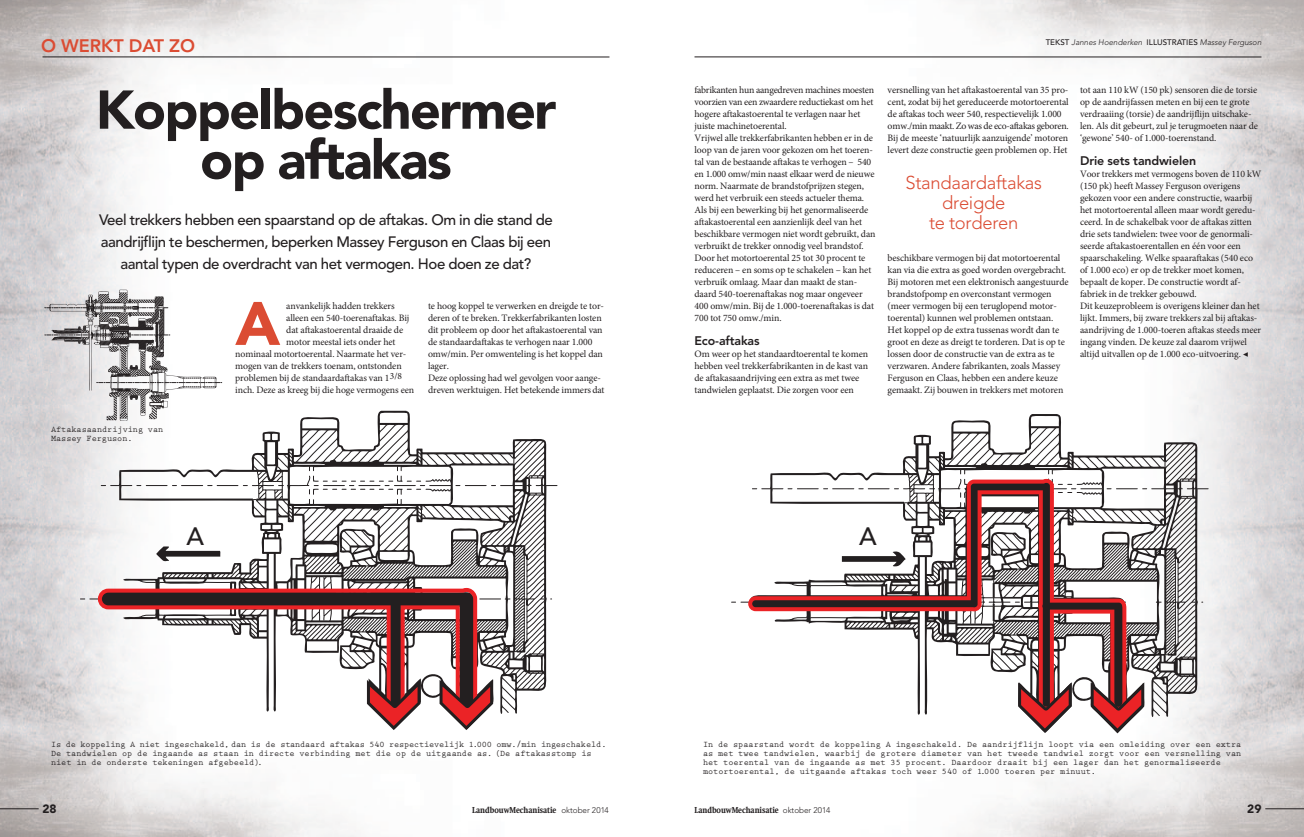
<style>
.page{position:relative;width:1304px;height:837px;background:#fff}
.page>*{position:absolute;margin:0;border:0;box-sizing:border-box;transform-origin:0 0}
.t1{font:900 60.6px "Avenir LT Std";color:#db4c33}
.t2{font:900 54px/50px "Avenir LT Std";letter-spacing:-.03em;color:#231f20;text-align:center}
.t3{font:500 25px "Avenir LT Std";color:#231f20}
.t4{font:300 18.4px/20px "Avenir LT Std";letter-spacing:-.015em;color:#db4c33;text-align:center}
.t5{font:800 18px "Avenir LT Std";letter-spacing:.12em;color:#db4c33}
.t6{font:500 15px/22px "Avenir LT Std";letter-spacing:-.03em;color:#231f20;text-align:center}
.t7{font:800 12.4px "Avenir LT Std";letter-spacing:-.01em;color:#231f20}
.t8{font:900 12px "Avenir LT Std";color:#231f20}
.t9{font:9.8px/12px "Minion Pro";letter-spacing:-.01em;color:#231f20}
.t10{font:700 8.6px/9px "Prestige Elite Std";letter-spacing:-.005em;color:#231f20}
.t11{font:800 8.4px "Swift";letter-spacing:-.005em;color:#231f20;scale:.83 1}
.t12{font:italic 300 8px "Avenir LT Std";color:#231f20}
.s1{font-weight:500;font-style:normal}
.s2{font-family:"Avenir LT Std";font-weight:300;font-size:8.2px}
</style>
<div class="page">
<img style="left:0;top:0;width:1304px;height:836px">
<svg style="left:45px;top:289px;width:512px;height:440px"></svg>
<svg style="left:750px;top:414px;width:448px;height:319px"></svg>
<svg style="left:732px;top:427px;width:476px;height:305px"></svg>
<hr style="left:43px;top:57px;width:566px;height:1px;background:#231f20">
<hr style="left:0;top:808px;width:39px;height:1px;background:#231f20">
<hr style="left:694px;top:57px;width:567px;height:1px;background:#231f20">
<hr style="left:1265px;top:808px;width:39px;height:1px;background:#231f20">
<h3 class="t5" style="left:41px;top:36px;width:156px">o werkt dat zo</h3>
<h2 class="t2" style="left:96px;top:85px;width:462px">Koppelbeschermer op aftakas</h2>
<h3 class="t6" style="left:99px;top:209px;width:455px">Veel trekkers hebben een spaarstand op de aftakas. Om in die stand de aandrijflijn te beschermen, beperken Massey Ferguson en Claas bij een aantal typen de overdracht van het vermogen. Hoe doen ze dat?</h3>
<p class="t10" style="left:51px;top:425px;width:114px">Aftakasaandrijving van<br>Massey Ferguson.</p>
<h1 class="t1" style="left:235px;top:287px;width:46px">A</h1>
<p class="t9" style="left:286px;top:300px;width:110px">anvankelijk hadden trekkers</p>
<p class="t9" style="left:286px;top:312px;width:125px">alleen een 540-toerenaftakas. Bij</p>
<p class="t9" style="left:286px;top:324px;width:118px">dat aftakastoerental draaide de</p>
<p class="t9" style="left:286px;top:336px;width:111px">motor meestal iets onder het</p>
<p class="t9" style="left:235px;top:347px;width:173px">nominaal motortoerental. Naarmate het ver-</p>
<p class="t9" style="left:235px;top:359px;width:168px">mogen van de trekkers toenam, ontstonden</p>
<p class="t9" style="left:235px;top:371px;width:168px">problemen bij de standaardaftakas van 1<sup>3/8</sup></p>
<p class="t9" style="left:235px;top:384px;width:180px">inch. Deze as kreeg bij die hoge vermogens een</p>
<p class="t9" style="left:428px;top:300px;width:178px">te hoog koppel te verwerken en dreigde te tor&shy;deren of te breken. Trekkerfabrikanten losten dit probleem op door het aftakastoerental van de standaardaftakas te verhogen naar 1.000 omw/min. Per omwenteling is het koppel dan lager.<br>Deze oplossing had wel gevolgen voor aange&shy;dreven werktuigen. Het betekende immers dat</p>
<p class="t12" style="left:1046px;top:37px;width:217px"><span class="s1">Tekst</span> Jannes Hoenderken <span class="s1">Illustrati eS</span> Massey Ferguson</p>
<p class="t9" style="left:694px;top:83px;width:183px">fabrikanten hun aangedreven machines moesten voorzien van een zwaardere reductiekast om het hogere aftakastoerental te verlagen naar het juiste machinetoerental.<br>Vrijwel alle trekkerfabrikanten hebben er in de loop van de jaren voor gekozen om het toeren&shy;tal van de bestaande aftakas te verhogen – 540 en 1.000 omw/min naast elkaar werd de nieuwe norm. Naarmate de brandstofprijzen stegen, werd het verbruik een steeds actueler thema.<br>Als bij een bewerking bij het genormaliseerde aftakastoerental een aanzienlijk deel van het beschikbare vermogen niet wordt gebruikt, dan verbruikt de trekker onnodig veel brandstof.<br>Door het motortoerental 25 tot 30 procent te reduceren – en soms op te schakelen – kan het verbruik omlaag. Maar dan maakt de stan&shy;daard 540-toerenaftakas nog maar ongeveer 400 omw/min. Bij de 1.000-toerenaftakas is dat 700 tot 750 omw./min.</p>
<p class="t7" style="left:694px;top:333px;width:67px">Eco-aftakas</p>
<p class="t9" style="left:694px;top:348px;width:175px">Om weer op het standaardtoerental te komen hebben veel trekkerfabrikanten in de kast van de aftakasaandrijving een extra as met twee tandwielen geplaatst. Die zorgen voor een</p>
<p class="t9" style="left:888px;top:84px;width:183px">versnelling van het aftakastoerental van 35 pro&shy;cent, zodat bij het gereduceerde motortoerental de aftakas toch weer 540, respectievelijk 1.000 omw./min maakt. Zo was de eco-aftakas geboren.<br>Bij de meeste ‘natuurlijk aanzuigende’ motoren levert deze constructie geen problemen op. Het</p>
<h3 class="t4" style="left:905px;top:172px;width:138px">Standaardaftakas dreigde<br>te torderen</h3>
<p class="t9" style="left:888px;top:251px;width:183px">beschikbare vermogen bij dat motortoerental kan via die extra as goed worden overgebracht.<br>Bij motoren met een elektronisch aangestuurde brandstofpomp en overconstant vermogen (meer vermogen bij een teruglopend motor&shy;toerental) kunnen wel problemen ontstaan.<br>Het koppel op de extra tussenas wordt dan te groot en deze as dreigt te torderen. Dat is op te lossen door de constructie van de extra as te verzwaren. Andere fabrikanten, zoals Massey Ferguson en Claas, hebben een andere keuze gemaakt. Zij bouwen in trekkers met motoren</p>
<p class="t9" style="left:1080px;top:83px;width:179px">tot aan 110 kW (150 pk) sensoren die de torsie op de aandrijfassen meten en bij een te grote verdraaiing (torsie) de aandrijflijn uitschake&shy;len. Als dit gebeurt, zul je terugmoeten naar de ‘gewone’ 540- of 1.000-toerenstand.</p>
<p class="t7" style="left:1080px;top:153px;width:118px">Drie sets tandwielen</p>
<p class="t9" style="left:1080px;top:168px;width:183px">Voor trekkers met vermogens boven de 110 kW (150 pk) heeft Massey Ferguson overigens gekozen voor een andere constructie, waarbij het motortoerental alleen maar wordt geredu&shy;ceerd. In de schakelbak voor de aftakas zitten drie sets tandwielen: twee voor de genormali&shy;seerde aftakastoerentallen en één voor een spaarschakeling. Welke spaaraftakas (540 eco of 1.000 eco) er op de trekker moet komen, bepaalt de koper. De constructie wordt af&shy;fabriek in de trekker gebouwd.<br>Dit keuzeprobleem is overigens kleiner dan het lijkt. Immers, bij zware trekkers zal bij aftakas&shy;aandrijving de 1.000-toeren aftakas steeds meer ingang vinden. De keuze zal daarom vrijwel altijd uitvallen op de 1.000 eco-uitvoering. ◀</p>
<h3 class="t3" style="left:187px;top:522px;width:37px">AA</h3>
<h3 class="t3" style="left:841px;top:522px;width:37px">AA</h3>
<p class="t10" style="left:51px;top:739px;width:557px">Is de koppeling A niet ingeschakeld, dan is de standaard aftakas 540 respectievelijk 1.000 omw./min ingeschakeld.<br>De tandwielen op de ingaande as staan in directe verbinding met die op de uitgaande as. (De aftakasstomp is niet in de onderste tekeningen afgebeeld).</p>
<p class="t10" style="left:703px;top:739px;width:540px">In de spaarstand wordt de koppeling A ingeschakeld. De aandrijflijn loopt via een omleiding over een extra as met twee tandwielen, waarbij de grotere diameter van het tweede tandwiel zorgt voor een versnelling van het toerental van de ingaande as met 35 procent. Daardoor draait bij een lager dan het genormaliseerde motortoerental, de uitgaande aftakas toch weer 540 of 1.000 toeren per minuut.</p>
<p class="t8" style="left:43px;top:801px;width:16px">28</p>
<p class="t11" style="left:472px;top:805px;width:166px">LandbouwMechanisatie <span class="s2">oktober 2014</span></p>
<p class="t11" style="left:694px;top:805px;width:165px">LandbouwMechanisatie <span class="s2">oktober 2014</span></p>
<p class="t8" style="left:1247px;top:801px;width:16px">29</p>
</div>
